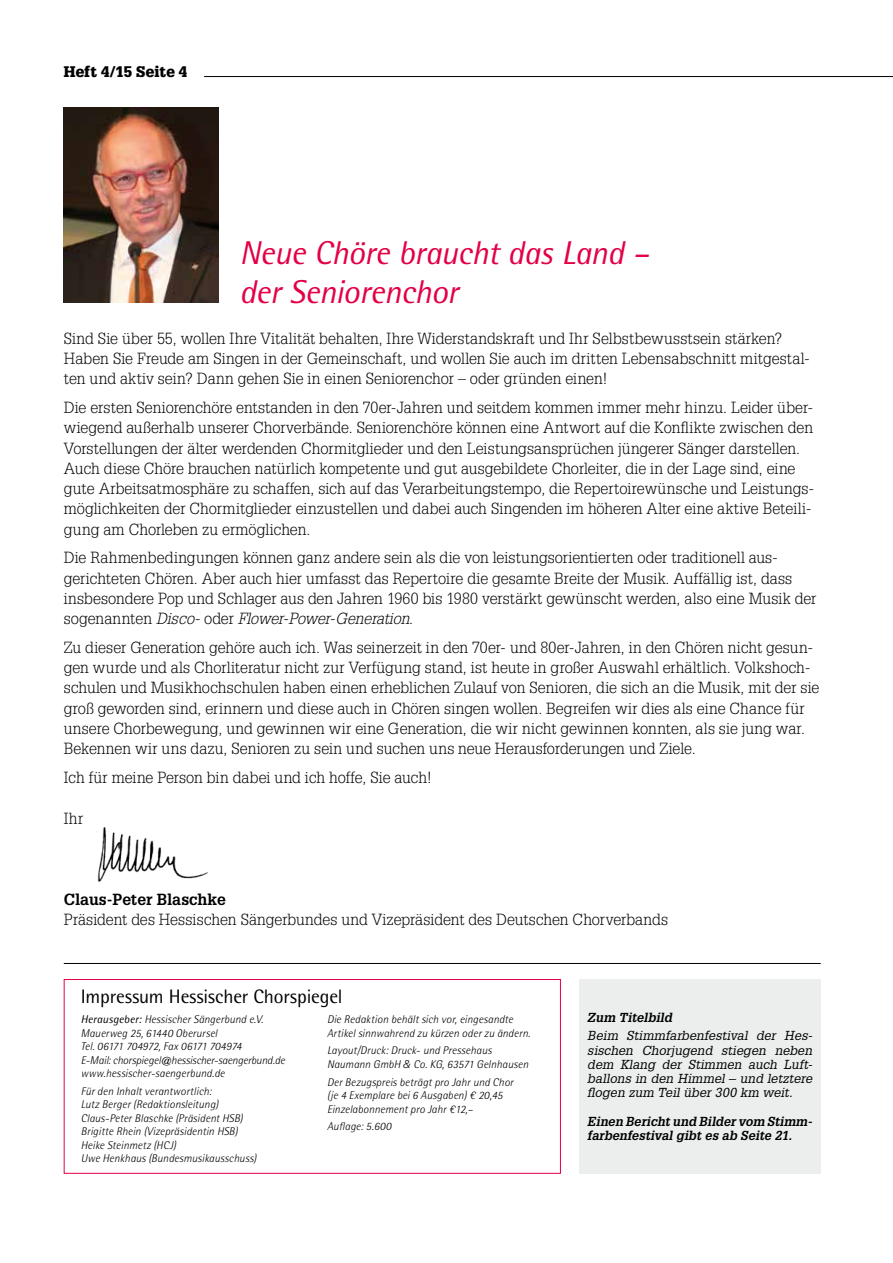
<style>
.page{position:relative;width:893px;height:1263px;background:#fff}
.page>*{position:absolute;margin:0;border:0;box-sizing:border-box;transform-origin:0 0}
.t1{font:italic 33px/39.6px "Rotis Semi Sans Std";letter-spacing:-.015em;color:#e30045}
.t2{font:19.5px "Rotis Semi Sans Std";letter-spacing:-.005em;color:#000}
.t3{font:300 15.75px/20.2px "Glypha LT Std";letter-spacing:-.005em;color:#000}
.t4{font:700 15.75px "Glypha LT Std";letter-spacing:-.005em;color:#000}
.t5{font:900 15px "Glypha LT Std";letter-spacing:.015em;color:#000}
.t6{font:italic 12.75px/14.2px "Glypha LT Std";color:#000;text-align:justify}
.t7{font:italic 700 12.75px/14.2px "Glypha LT Std";color:#000}
.t8{font:italic 300 11.25px/13.5px "Rotis Semi Sans Std";letter-spacing:.01em;color:#000}
.s1{font-style:italic}
.s2{font-weight:400}
.s3{font-family:"Frutiger LT Std"}
</style>
<div class="page">
<hr style="left:204px;top:76px;width:689px;height:1px;background:#000">
<img style="left:96px;top:827px;width:112px;height:55px">
<div style="left:579px;top:979px;width:242px;height:194px;background:#eceded"></div>
<div style="left:64px;top:979px;width:497px;height:195px;background:#fff;border:1px solid #e30045"></div>
<hr style="left:64px;top:963px;width:757px;height:1px;background:#000">
<img style="left:64px;top:107px;width:154px;height:196px">
<p class="t5" style="left:64px;top:62px;width:125px">Heft 4/15 Seite 4</p>
<h1 class="t1" style="left:239px;top:232px;width:411px">Neue Chöre braucht das Land – der Seniorenchor</h1>
<p class="t3" style="left:64px;top:328px;width:748px">Sind Sie über 55, wollen Ihre Vitalität behalten, Ihre Widerstandskraft und Ihr Selbstbewusstsein stärken?<br>Haben Sie Freude am Singen in der Gemeinschaft, und wollen Sie auch im dritten Lebensabschnitt mitgestal&shy;ten und aktiv sein? Dann gehen Sie in einen Seniorenchor – oder gründen einen!</p>
<p class="t3" style="left:64px;top:398px;width:752px">Die ersten Seniorenchöre entstanden in den 70er-Jahren und seitdem kommen immer mehr hinzu. Leider über&shy;wiegend außerhalb unserer Chorverbände. Seniorenchöre können eine Antwort auf die Konflikte zwischen den Vorstellungen der älter werdenden Chormitglieder und den Leistungsansprüchen jüngerer Sänger darstellen.<br>Auch diese Chöre brauchen natürlich kompetente und gut ausgebildete Chorleiter, die in der Lage sind, eine gute Arbeitsatmosphäre zu schaffen, sich auf das Verarbeitungstempo, die Repertoirewünsche und Leistungs&shy;möglichkeiten der Chormitglieder einzustellen und dabei auch Singenden im höheren Alter eine aktive Beteili&shy;gung am Chorleben zu ermöglichen.</p>
<p class="t3" style="left:64px;top:548px;width:754px">Die Rahmenbedingungen können ganz andere sein als die von leistungsorientierten oder traditionell aus&shy;gerichteten Chören. Aber auch hier umfasst das Repertoire die gesamte Breite der Musik. Auffällig ist, dass insbesondere Pop und Schlager aus den Jahren 1960 bis 1980 verstärkt gewünscht werden, also eine Musik der sogenannten <span class="s1">Disco-</span> oder <span class="s1">Flower-Power-Generation</span>.</p>
<p class="t3" style="left:64px;top:637px;width:757px">Zu dieser Generation gehöre auch ich. Was seinerzeit in den 70er- und 80er-Jahren, in den Chören nicht gesun&shy;gen wurde und als Chorliteratur nicht zur Verfügung stand, ist heute in großer Auswahl erhältlich. Volkshoch&shy;schulen und Musikhochschulen haben einen erheblichen Zulauf von Senioren, die sich an die Musik, mit der sie groß geworden sind, erinnern und diese auch in Chören singen wollen. Begreifen wir dies als eine Chance für unsere Chorbewegung, und gewinnen wir eine Generation, die wir nicht gewinnen konnten, als sie jung war.<br>Bekennen wir uns dazu, Senioren zu sein und suchen uns neue Herausforderungen und Ziele.</p>
<p class="t3" style="left:64px;top:768px;width:370px">Ich für meine Person bin dabei und ich hoffe, Sie auch!</p>
<p class="t3" style="left:64px;top:808px;width:21px">Ihr</p>
<p class="t4" style="left:64px;top:889px;width:163px">Claus-Peter Blaschke</p>
<p class="t3" style="left:64px;top:909px;width:606px">Präsident des Hessischen Sängerbundes und Vizepräsident des Deutschen Chorverbands</p>
<p class="t2" style="left:81px;top:985px;width:263px">Impressum Hessischer Chorspiegel</p>
<p class="t8" style="left:81px;top:1012px;width:206px"><span class="s2">Herausgeber:</span> Hessischer Sängerbund e.V.<br>Mauerweg 25, 61440 Oberursel<br>Tel. 06171 704972, Fax 06171 704974<br>E-Mail: chorspiegel@hessischer-saengerbund.de www.hessischer-saengerbund.de</p>
<p class="t8" style="left:81px;top:1084px;width:177px">Für den Inhalt verantwortlich:<br>Lutz Berger (Redaktionsleitung)<br>Claus-Peter Blaschke (Präsident HSB)<br>Brigitte Rhein (Vizepräsidentin HSB)<br>Heike Steinmetz (HCJ)<br>Uwe Henkhaus (Bundesmusikausschuss)</p>
<p class="t8" style="left:327px;top:1012px;width:205px">Die Redaktion behält sich vor, eingesandte<br>Artikel sinnwahrend zu kürzen oder zu ändern.</p>
<p class="t8" style="left:327px;top:1044px;width:203px">Layout/Druck: Druck- und Pressehaus<br>Naumann GmbH <span class="s3">&amp;</span> Co. KG, 63571 Gelnhausen</p>
<p class="t8" style="left:327px;top:1075px;width:188px">Der Bezugspreis beträgt pro Jahr und Chor (je 4 Exemplare bei 6 Ausgaben) € 20,45<br>Einzelabonnement pro Jahr €12,–</p>
<p class="t8" style="left:327px;top:1120px;width:66px">Auflage: 5.600</p>
<p class="t7" style="left:587px;top:1010px;width:86px">Zum Titelbild</p>
<p class="t6" style="left:587px;top:1029px;width:226px">Beim Stimmfarbenfestival der Hes&shy;sischen Chorjugend stiegen neben dem Klang der Stimmen auch Luft&shy;ballons in den Himmel – und letztere flogen zum Teil über 300 km weit.</p>
<p class="t7" style="left:587px;top:1114px;width:226px">Einen Bericht und Bilder vom Stimm&shy;farbenfestival gibt es ab Seite 21.</p>
</div>
